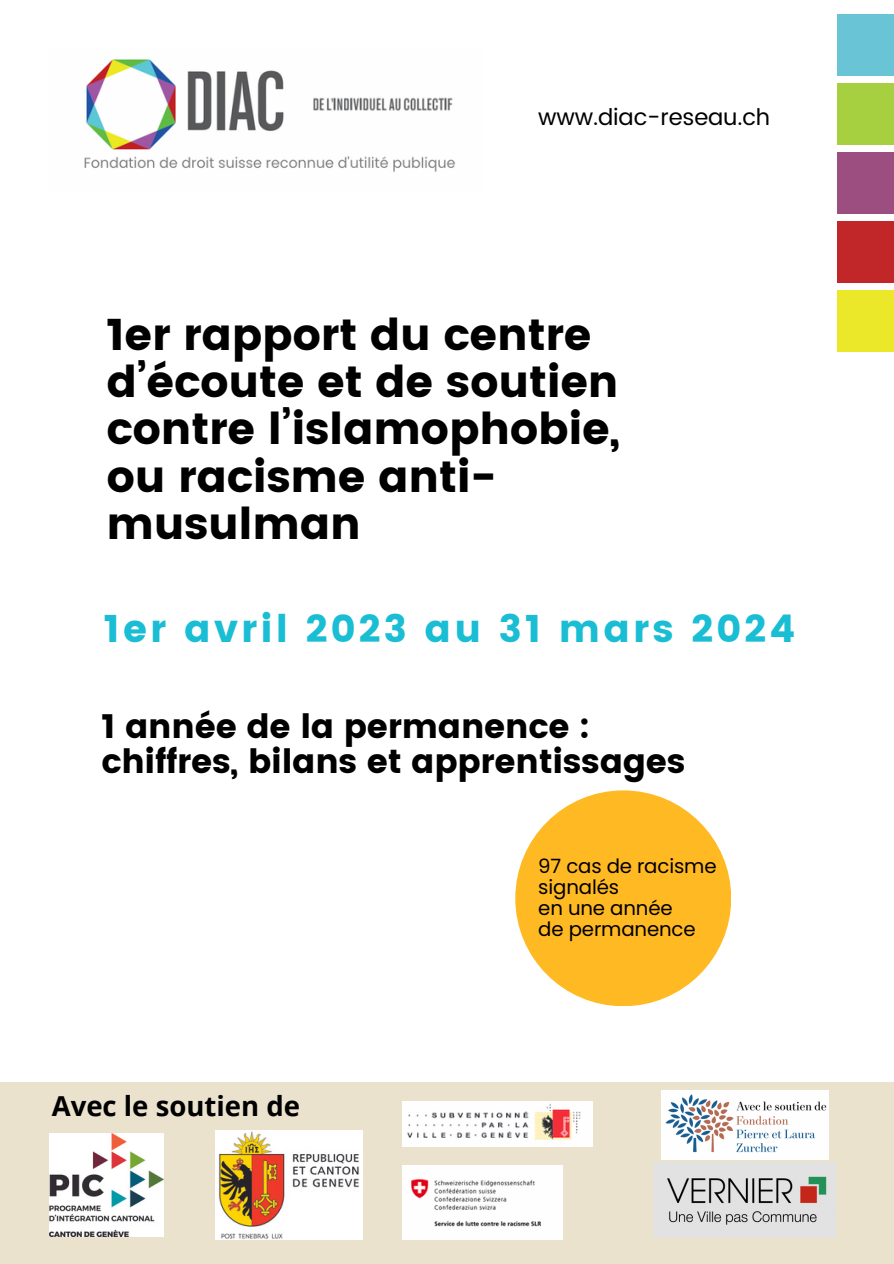
<style>
.page{position:relative;width:894px;height:1264px;background:#fff}
.page>*{position:absolute;margin:0;border:0;box-sizing:border-box;transform-origin:0 0}
.t1{font:43.95px/47.2px "Poppins";letter-spacing:-.005em;color:#000}
.t2{font:38.1px "Poppins";letter-spacing:.085em;color:#19bdd4}
.t3{font:33.45px/35.7px "Poppins";letter-spacing:-.005em;color:#000}
.t4{font:700 27.45px "Open Sans";color:#000}
.t5{font:22.8px "Poppins";letter-spacing:-.005em;color:#000}
.t6{font:19.65px/21px "Poppins";letter-spacing:-.005em;color:#000}
</style>
<div class="page">
<div style="left:836px;top:221px;width:57px;height:61px;background:#c12729"></div>
<div style="left:836px;top:152px;width:57px;height:62px;background:#9b4e7f"></div>
<div style="left:836px;top:83px;width:57px;height:62px;background:#a7d040"></div>
<div style="left:836px;top:15px;width:57px;height:61px;background:#69c4d5"></div>
<img style="left:84px;top:59px;width:372px;height:113px">
<div style="left:836px;top:290px;width:57px;height:62px;background:#ebe729"></div>
<div style="left:515px;top:790px;width:216px;height:216px;background:#ffb923;border-radius:50%"></div>
<div style="left:0;top:1082px;width:893px;height:181px;background:#ebe2ce"></div>
<img style="left:216px;top:1130px;width:146px;height:109px">
<img style="left:50px;top:1133px;width:113px;height:103px">
<img style="left:403px;top:1101px;width:189px;height:45px">
<img style="left:403px;top:1165px;width:159px;height:74px">
<img style="left:661px;top:1090px;width:166px;height:69px">
<img style="left:653px;top:1162px;width:181px;height:75px">
<p class="t5" style="left:538px;top:104px;width:233px">www.diac-reseau.ch</p>
<h2 class="t1" style="left:106px;top:311px;width:515px">1er rapport du centre d’écoute et de soutien contre l’islamophobie, ou racisme anti&shy;musulman</h2>
<p class="t2" style="left:104px;top:607px;width:692px">1er avril 2023 au 31 mars 2024</p>
<p class="t3" style="left:101px;top:708px;width:585px">1 année de la permanence : chiffres, bilans et apprentissages</p>
<p class="t4" style="left:52px;top:1086px;width:250px">Avec le soutien de</p>
<p class="t6" style="left:538px;top:855px;width:180px">97 cas de racisme signalés</p>
<p class="t6" style="left:538px;top:897px;width:136px">en une année</p>
<p class="t6" style="left:538px;top:918px;width:159px">de permanence</p>
</div>
